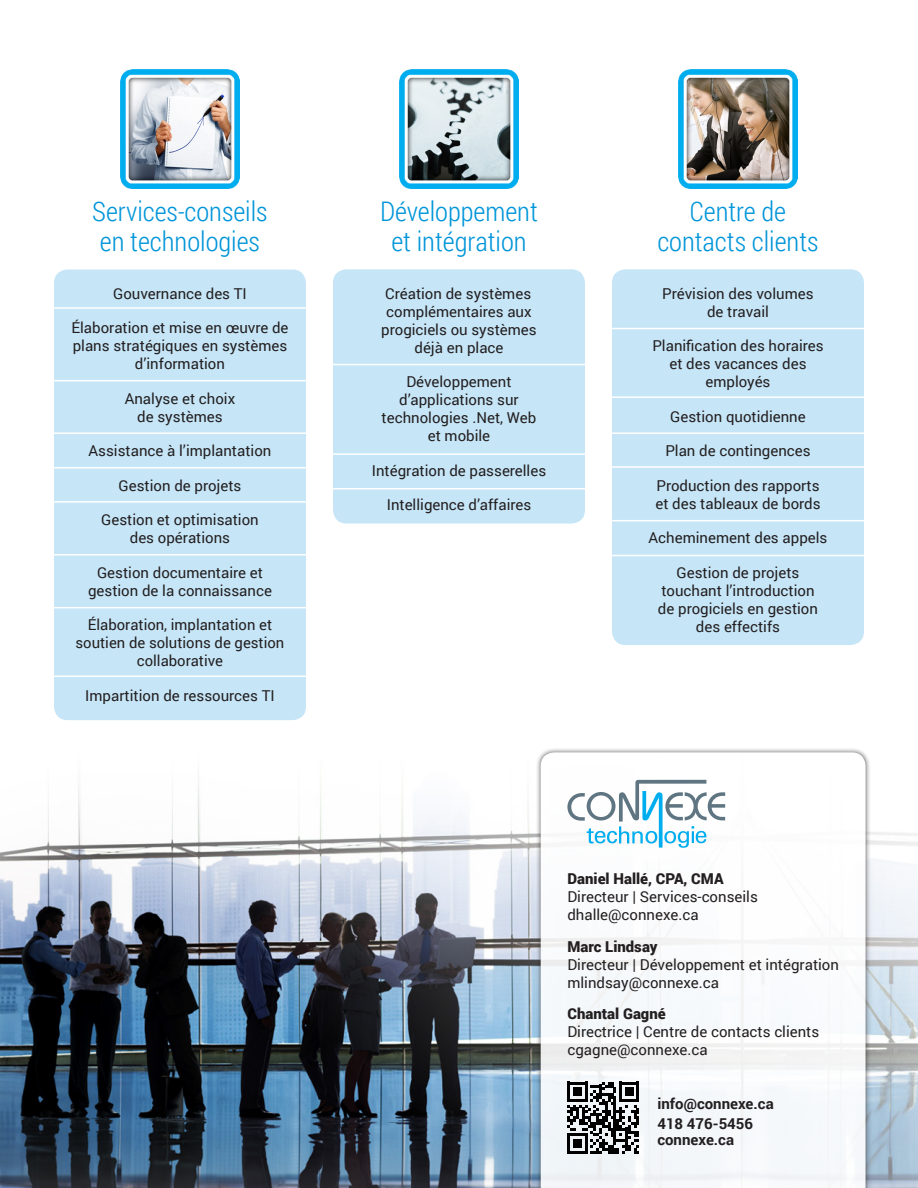
<style>
.page{position:relative;width:918px;height:1188px;background:#fff}
.page>*{position:absolute;margin:0;border:0;box-sizing:border-box;transform-origin:0 0}
.Titre_2{font:300 27px/30px "Roboto Condensed";color:#0095d9}
.Liste_1{font:300 27px/30px "Roboto Condensed";color:#0095d9;text-align:center}
.Liste_1-2{font:15px/18px "Roboto";color:#231f20;text-align:center}
.Texte_courant{font:15px/18px "Roboto";color:#231f20}
.Texte_courant-2{font:700 15px/19.5px "Roboto";color:#231f20}
.s1{font-weight:900}
</style>
<div class="page">
<img style="left:0;top:710px;width:918px;height:478px">
<div style="left:536px;top:748px;width:334px;height:440px;background:#231f20;opacity:.75"></div>
<svg style="left:541px;top:752px;width:325px;height:436px"></svg>
<img style="left:400px;top:70px;width:118px;height:119px">
<img style="left:121px;top:70px;width:118px;height:119px">
<img style="left:679px;top:70px;width:118px;height:119px">
<svg style="left:567px;top:780px;width:158px;height:68px"></svg>
<svg style="left:567px;top:1082px;width:72px;height:72px"></svg>
<div style="left:54px;top:270px;width:252px;height:450px;background:#c6e6f8;border-radius:14px"></div>
<hr style="left:54px;top:307px;width:252px;height:2px;background:#fff">
<hr style="left:54px;top:380px;width:252px;height:1px;background:#fff">
<hr style="left:54px;top:432px;width:252px;height:2px;background:#fff">
<hr style="left:54px;top:467px;width:252px;height:1px;background:#fff">
<hr style="left:54px;top:501px;width:252px;height:2px;background:#fff">
<hr style="left:54px;top:554px;width:252px;height:2px;background:#fff">
<hr style="left:54px;top:607px;width:252px;height:1px;background:#fff">
<hr style="left:54px;top:676px;width:252px;height:1px;background:#fff">
<div style="left:333px;top:269px;width:252px;height:255px;background:#c6e6f8;border-radius:14px"></div>
<div style="left:612px;top:269px;width:252px;height:376px;background:#c6e6f8;border-radius:14px"></div>
<hr style="left:326px;top:364px;width:266px;height:1px;background:#fff">
<hr style="left:326px;top:453px;width:266px;height:2px;background:#fff">
<hr style="left:326px;top:488px;width:266px;height:1px;background:#fff">
<hr style="left:612px;top:328px;width:252px;height:1px;background:#fff">
<hr style="left:612px;top:396px;width:252px;height:2px;background:#fff">
<hr style="left:612px;top:432px;width:252px;height:2px;background:#fff">
<hr style="left:612px;top:466px;width:252px;height:2px;background:#fff">
<hr style="left:612px;top:520px;width:252px;height:1px;background:#fff">
<hr style="left:612px;top:555px;width:252px;height:1px;background:#fff">
<p class="Titre_2" style="left:92px;top:196px;width:177px">Services-conseils en technologies</p>
<p class="Liste_1-2" style="left:113px;top:284px;width:135px">Gouvernance des TI</p>
<p class="Liste_1-2" style="left:71px;top:318px;width:219px">Élaboration et mise en œuvre de plans stratégiques en systèmes d’information</p>
<p class="Liste_1-2" style="left:125px;top:389px;width:112px">Analyse et choix de systèmes</p>
<p class="Liste_1-2" style="left:89px;top:441px;width:184px">Assistance à l’implantation</p>
<p class="Liste_1-2" style="left:119px;top:476px;width:124px">Gestion de projets</p>
<p class="Liste_1-2" style="left:101px;top:510px;width:159px">Gestion et optimisation des opérations</p>
<p class="Liste_1-2" style="left:88px;top:563px;width:185px">Gestion documentaire et gestion de la connaissance</p>
<p class="Liste_1-2" style="left:76px;top:615px;width:210px">Élaboration, implantation et soutien de solutions de gestion collaborative</p>
<p class="Liste_1-2" style="left:85px;top:686px;width:191px">Impartition de ressources TI</p>
<p class="Liste_1" style="left:380px;top:196px;width:159px">Développement et intégration</p>
<p class="Titre_2" style="left:657px;top:196px;width:163px;text-align:center">Centre de contacts clients</p>
<p class="Liste_1-2" style="left:381px;top:284px;width:157px">Création de systèmes complémentaires aux progiciels ou systèmes déjà en place</p>
<p class="Liste_1-2" style="left:382px;top:372px;width:156px">Développement d’applications sur technologies .Net, Web et mobile</p>
<p class="Liste_1-2" style="left:372px;top:461px;width:176px">Intégration de passerelles</p>
<p class="Liste_1-2" style="left:387px;top:495px;width:146px">Intelligence d’affaires</p>
<p class="Liste_1-2" style="left:662px;top:284px;width:153px">Prévision des volumes de travail</p>
<p class="Liste_1-2" style="left:652px;top:336px;width:173px">Planification des horaires et des vacances des employés</p>
<p class="Liste_1-2" style="left:670px;top:407px;width:137px">Gestion quotidienne</p>
<p class="Liste_1-2" style="left:665px;top:441px;width:147px">Plan de contingences</p>
<p class="Liste_1-2" style="left:655px;top:476px;width:167px;text-align:left">Production des rapports et des tableaux de bords</p>
<p class="Liste_1-2" style="left:649px;top:528px;width:180px">Acheminement des appels</p>
<p class="Liste_1-2" style="left:658px;top:563px;width:162px">Gestion de projets touchant l’introduction de progiciels en gestion des effectifs</p>
<p class="Texte_courant" style="left:567px;top:869px;width:192px"><span class="s1">Daniel Hallé, CPA, CMA<br></span>Directeur | Services-conseils dhalle@connexe.ca</p>
<p class="Texte_courant" style="left:567px;top:937px;width:273px"><span class="s1">Marc Lindsay<br></span>Directeur | Développement et intégration mlindsay@connexe.ca</p>
<p class="Texte_courant" style="left:567px;top:1004px;width:253px"><span class="s1">Chantal Gagné<br></span>Directrice | Centre de contacts clients cgagne@connexe.ca</p>
<p class="Texte_courant-2" style="left:657px;top:1093px;width:118px">info@connexe.ca<br>418 476-5456</p>
<p class="Texte_courant-2" style="left:657px;top:1129px;width:78px">connexe.ca</p>
</div>
